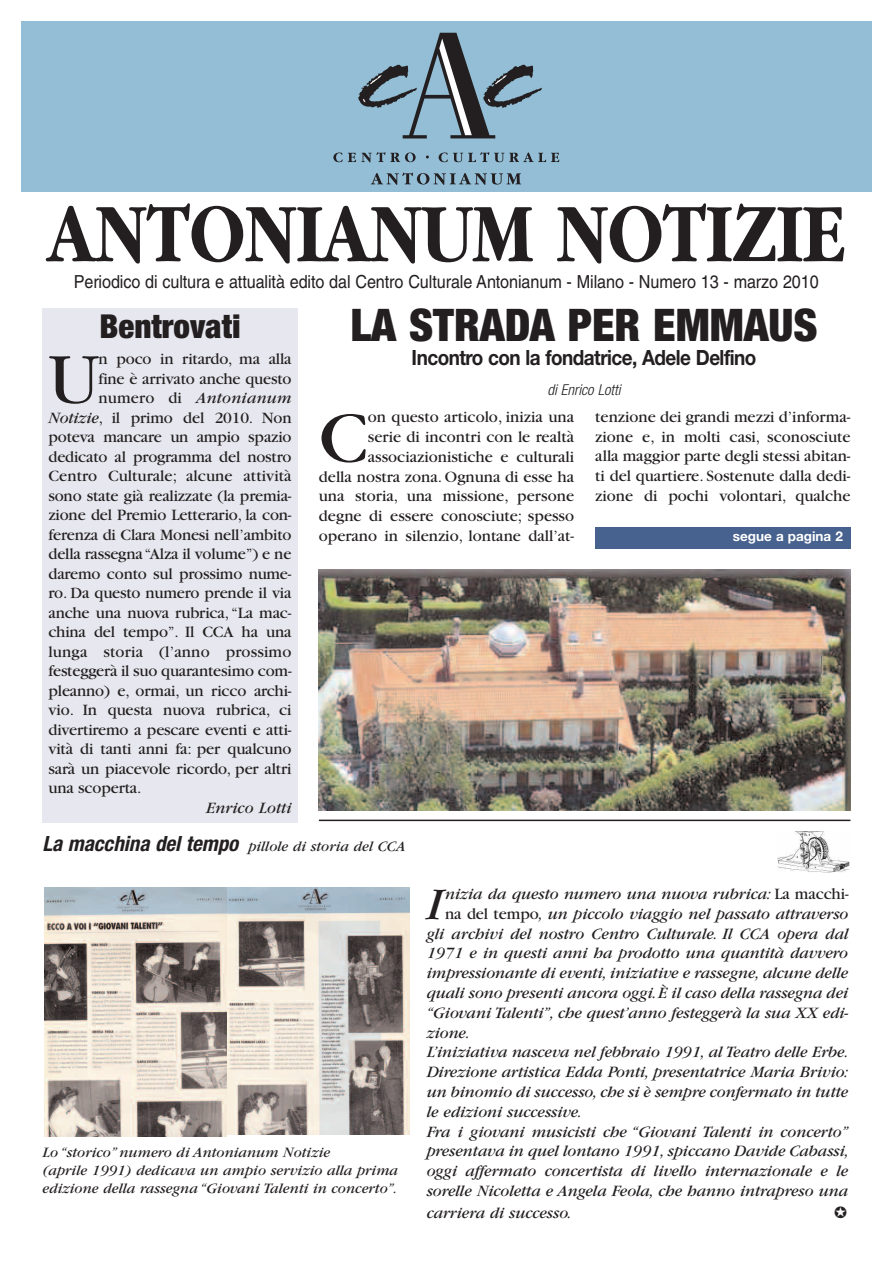
<style>
.page{position:relative;width:893px;height:1263px;background:#fff}
.page>*{position:absolute;margin:0;border:0;box-sizing:border-box;transform-origin:0 0}
.t1{font:700 86.4px "Garamond";color:#231f20;scale:.83 1}
.t2{font:76.05px "Garamond";color:#231f20}
.t3{font:75.15px "Garamond";color:#231f20}
.t4{font:italic 46.95px "Garamond";color:#231f20}
.t5{font:900 condensed 45px "Helvetica Neue";color:#231f20}
.t6{font:900 condensed 33px "Helvetica Neue";color:#231f20}
.t7{font:700 21px "Helvetica Neue";letter-spacing:-.03em;color:#231f20;scale:.9 1}
.t8{font:18px "Helvetica";letter-spacing:-.005em;color:#231f20;scale:.9 1}
.t9{font:16.5px/19.8px "Garamond";letter-spacing:-.01em;color:#231f20;text-align:right}
.t10{font:italic 16.5px "Garamond";letter-spacing:-.005em;color:#231f20}
.t11{font:16.5px "Garamond";letter-spacing:.01em;color:#231f20}
.t12{font:italic 15px/18px "Garamond";color:#231f20}
.t13{font:italic 300 condensed 15px "Helvetica Neue";color:#231f20}
.t14{font:700 13.5px "Helvetica Neue";color:#fff}
.s1{font-style:normal}
.s2{font-style:italic}
.s3{font-family:"Helvetica Neue";font-weight:700;font-stretch:condensed;font-size:21px}
</style>
<div class="page">
<div style="left:43px;top:309px;width:255px;height:514px;background:#e7e8ef"></div>
<div style="left:21px;top:21px;width:851px;height:170px;background:#93bed6"></div>
<svg style="left:371px;top:173px;width:150px;height:12px"></svg>
<svg style="left:333px;top:152px;width:83px;height:10px"></svg>
<svg style="left:439px;top:152px;width:120px;height:10px"></svg>
<svg style="left:358px;top:33px;width:184px;height:105px"></svg>
<hr style="left:319px;top:820px;width:531px;height:1px;background:#231f20">
<img style="left:319px;top:569px;width:531px;height:242px">
<div style="left:595px;top:527px;width:255px;height:21px;background:#47628e"></div>
<img style="left:777px;top:831px;width:72px;height:42px">
<img style="left:44px;top:888px;width:183px;height:248px">
<svg style="left:227px;top:888px;width:183px;height:247px;background:#b4afab"></svg>
<h1 class="t1" style="left:47px;top:181px;width:963px">ANTONIANUM NOTIZIE</h1>
<p class="t8" style="left:74px;top:275px;width:829px">Periodico di cultura e attualità edito dal Centro Culturale Antonianum - Milano - Numero 13 - marzo 2010</p>
<h3 class="t5" style="left:350px;top:309px;width:469px">LA STRADA PER EMMAUS</h3>
<p class="t7" style="left:412px;top:350px;width:384px">Incontro con la fondatrice, Adele Delfino</p>
<p class="t13" style="left:548px;top:384px;width:74px">di Enrico Lotti</p>
<h3 class="t6" style="left:100px;top:315px;width:143px">Bentrovati</h3>
<h3 class="t3" style="left:49px;top:353px;width:53px">U</h3>
<p class="t9" style="left:99px;top:350px;width:194px">n poco in ritardo, ma alla</p>
<p class="t9" style="left:99px;top:370px;width:194px">fine è arrivato anche questo</p>
<p class="t10" style="left:99px;top:392px;width:195px"><span class="s1">numero di</span> Antonianum</p>
<p class="t9" style="left:49px;top:409px;width:245px"><span class="s2">Notizie</span>, il primo del 2010. Non</p>
<p class="t9" style="left:49px;top:428px;width:244px">poteva mancare un ampio spazio</p>
<p class="t9" style="left:49px;top:448px;width:244px">dedicato al programma del nostro</p>
<p class="t9" style="left:49px;top:467px;width:245px">Centro Culturale; alcune attività</p>
<p class="t9" style="left:49px;top:487px;width:244px">sono state già realizzate (la premia-</p>
<p class="t9" style="left:49px;top:506px;width:244px">zione del Premio Letterario, la con-</p>
<p class="t9" style="left:49px;top:526px;width:245px">ferenza di Clara Monesi nell’ambito</p>
<p class="t9" style="left:49px;top:545px;width:244px">della rassegna “Alza il volume”) e ne</p>
<p class="t9" style="left:49px;top:565px;width:244px">daremo conto sul prossimo nume-</p>
<p class="t9" style="left:49px;top:584px;width:244px">ro. Da questo numero prende il via</p>
<p class="t9" style="left:49px;top:604px;width:244px">anche una nuova rubrica,“La mac-</p>
<p class="t9" style="left:49px;top:623px;width:244px">china del tempo”. Il CCA ha una</p>
<p class="t11" style="left:49px;top:646px;width:244px">lunga storia (l’anno prossimo</p>
<p class="t9" style="left:49px;top:662px;width:245px">festeggerà il suo quarantesimo com-</p>
<p class="t9" style="left:49px;top:682px;width:245px">pleanno) e, ormai, un ricco archi-</p>
<p class="t9" style="left:49px;top:701px;width:244px">vio. In questa nuova rubrica, ci</p>
<p class="t9" style="left:49px;top:721px;width:244px">divertiremo a pescare eventi e atti-</p>
<p class="t9" style="left:49px;top:740px;width:244px">vità di tanti anni fa: per qualcuno</p>
<p class="t9" style="left:49px;top:760px;width:244px">sarà un piacevole ricordo, per altri</p>
<p class="t9" style="left:49px;top:779px;width:94px">una scoperta.</p>
<p class="t10" style="left:206px;top:802px;width:87px">Enrico Lotti</p>
<p class="t9" style="left:319px;top:409px;width:257px">on questo articolo, inizia una<br>serie di incontri con le realtà associazionistiche e culturali<br>della nostra zona. Ognuna di esse ha una storia, una missione, persone degne di essere conosciute; spesso operano in silenzio, lontane dall’at-</p>
<p class="t9" style="left:595px;top:408px;width:257px;text-align:justify">tenzione dei grandi mezzi d’informa&shy;zione e, in molti casi, sconosciute alla maggior parte degli stessi abitan&shy;ti del quartiere. Sostenute dalla dedi&shy;zione di pochi volontari, qualche</p>
<h2 class="t2" style="left:319px;top:412px;width:51px">C</h2>
<p class="t14" style="left:733px;top:532px;width:112px">segue a pagina 2</p>
<p class="t12" style="left:43px;top:839px;width:364px"><span class="s3">La macchina del tempo</span> pillole di storia del CCA</p>
<p class="t12" style="left:43px;top:1144px;width:357px">Lo “storico” numero di Antonianum Notizie<br>(aprile 1991) dedicava un ampio servizio alla prima edizione della rassegna “Giovani Talenti in concerto”.</p>
<h3 class="t4" style="left:427px;top:888px;width:18px">I</h3>
<p class="t10" style="left:445px;top:888px;width:405px">nizia da questo numero una nuova rubrica: <span class="s1">La macchi-</span></p>
<p class="t10" style="left:445px;top:908px;width:405px"><span class="s1">na del tempo</span>, un piccolo viaggio nel passato attraverso</p>
<p class="t10" style="left:427px;top:928px;width:423px">gli archivi del nostro Centro Culturale. Il CCA opera dal</p>
<p class="t10" style="left:427px;top:948px;width:423px">1971 e in questi anni ha prodotto una quantità davvero</p>
<p class="t10" style="left:427px;top:967px;width:423px">impressionante di eventi, iniziative e rassegne, alcune delle</p>
<p class="t10" style="left:427px;top:987px;width:423px">quali sono presenti ancora oggi.È il caso della rassegna dei</p>
<p class="t10" style="left:427px;top:1007px;width:423px">“Giovani Talenti”, che quest’anno festeggerà la sua XX edi-</p>
<p class="t10" style="left:427px;top:1027px;width:45px">zione.</p>
<p class="t10" style="left:427px;top:1047px;width:423px">L’iniziativa nasceva nel febbraio 1991, al Teatro delle Erbe.</p>
<p class="t10" style="left:427px;top:1066px;width:423px">Direzione artistica Edda Ponti, presentatrice Maria Brivio:</p>
<p class="t10" style="left:427px;top:1086px;width:423px">un binomio di successo, che si è sempre confermato in tutte</p>
<p class="t10" style="left:427px;top:1106px;width:157px">le edizioni successive.</p>
<p class="t10" style="left:427px;top:1126px;width:423px">Fra i giovani musicisti che “Giovani Talenti in concerto”</p>
<p class="t10" style="left:427px;top:1146px;width:423px">presentava in quel lontano 1991, spiccano Davide Cabassi,</p>
<p class="t10" style="left:427px;top:1165px;width:423px">oggi affermato concertista di livello internazionale e le</p>
<p class="t10" style="left:427px;top:1185px;width:423px">sorelle Nicoletta e Angela Feola, che hanno intrapreso una</p>
<p class="t10" style="left:427px;top:1207px;width:146px">carriera di successo.</p>
</div>
